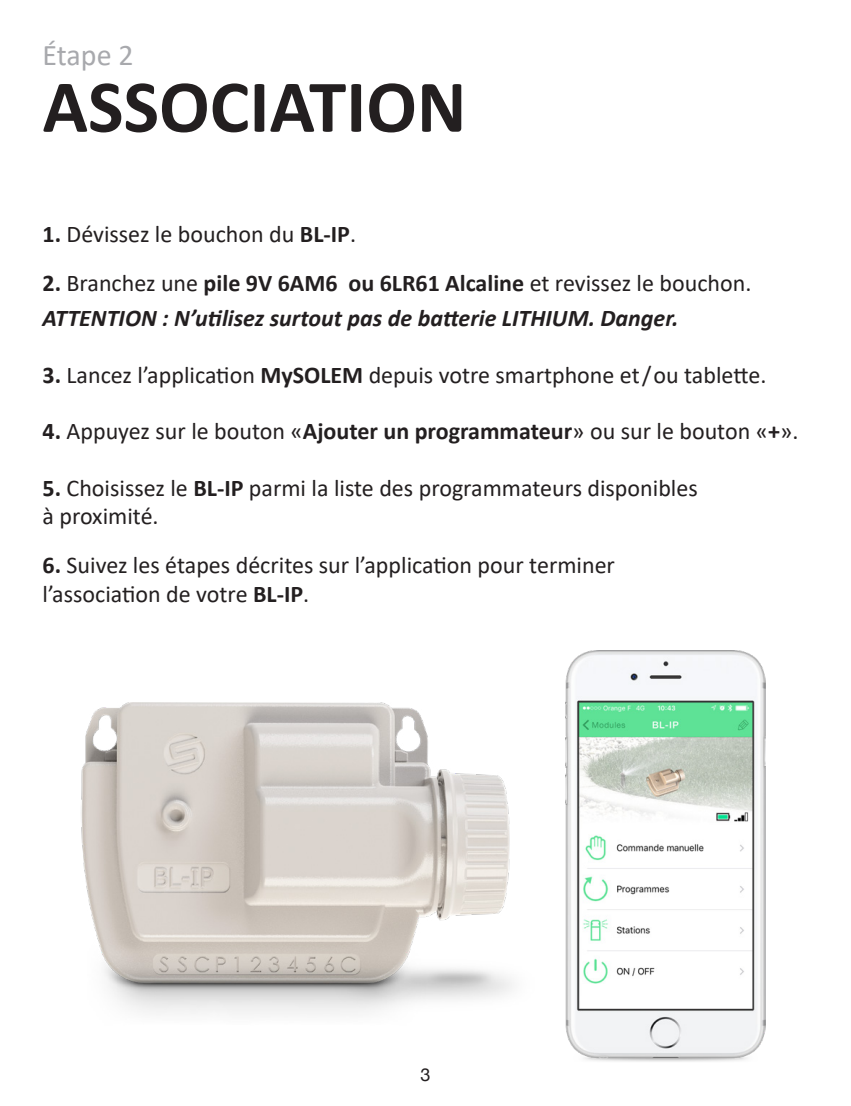
<style>
.page{position:relative;width:851px;height:1106px;background:#fff}
.page>*{position:absolute;margin:0;border:0;box-sizing:border-box;transform-origin:0 0}
.t1{font:700 75px "Calibri";color:#231f20}
.t2{font:30px "Calibri";letter-spacing:-.005em;color:#a8a9ad}
.t3{font:24px "Calibri";color:#231f20}
.t4{font:italic 700 24px "Calibri";color:#231f20}
.t5{font:18px "Helvetica Neue";color:#231f20}
.s1{font-weight:700}
</style>
<div class="page">
<img style="left:81px;top:702px;width:431px;height:312px">
<img style="left:566px;top:650px;width:199px;height:412px">
<p class="t2" style="left:43px;top:34px;width:93px">Étape 2</p>
<p class="t1" style="left:43px;top:54px;width:425px">ASSOCIATION</p>
<p class="t3" style="left:43px;top:218px;width:315px"><span class="s1">1.</span> Dévissez le bouchon du <span class="s1">BL-IP</span>.</p>
<p class="t3" style="left:43px;top:266px;width:710px"><span class="s1">2.</span> Branchez une <span class="s1">pile 9V 6AM6 ou 6LR61 Alcaline</span> et revissez le bouchon.</p>
<p class="t4" style="left:43px;top:301px;width:637px">ATTENTION : N’utilisez surtout pas de batterie LITHIUM. Danger.</p>
<p class="t3" style="left:43px;top:358px;width:725px"><span class="s1">3.</span> Lancez l’application <span class="s1">MySOLEM</span> depuis votre smartphone et/ou tablette.</p>
<p class="t3" style="left:43px;top:414px;width:757px"><span class="s1">4.</span> Appuyez sur le bouton «<span class="s1">Ajouter un programmateur</span>» ou sur le bouton «<span class="s1">+</span>».</p>
<p class="t3" style="left:43px;top:471px;width:656px"><span class="s1">5.</span> Choisissez le <span class="s1">BL-IP</span> parmi la liste des programmateurs disponibles</p>
<p class="t3" style="left:43px;top:500px;width:118px">à proximité.</p>
<p class="t3" style="left:43px;top:548px;width:574px"><span class="s1">6.</span> Suivez les étapes décrites sur l’application pour terminer</p>
<p class="t3" style="left:43px;top:577px;width:268px">l’association de votre <span class="s1">BL-IP</span>.</p>
<p class="t5" style="left:420px;top:1061px;width:12px">3</p>
</div>
